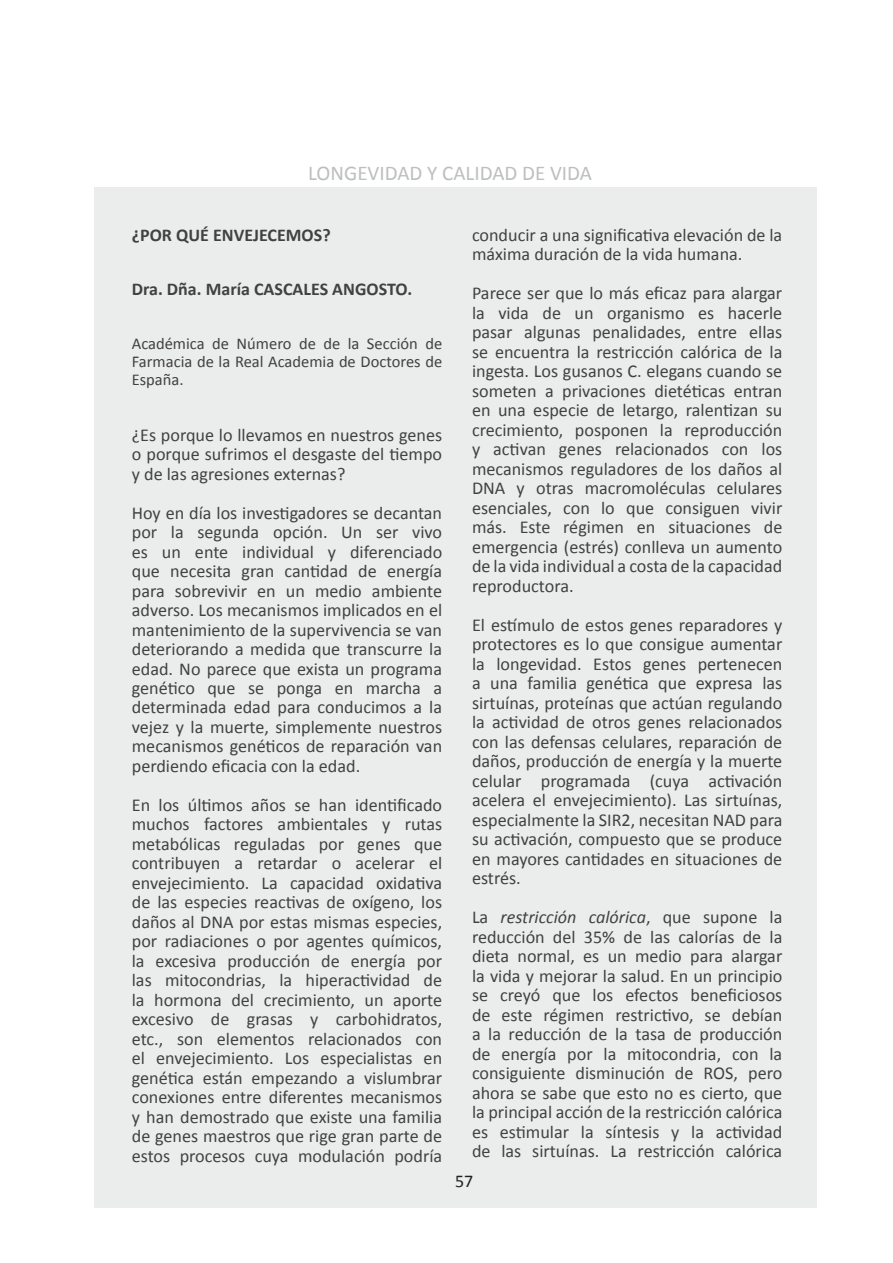
<style>
.page{position:relative;width:893px;height:1263px;background:#fff}
.page>*{position:absolute;margin:0;border:0;box-sizing:border-box;transform-origin:0 0}
.t1{font:21px "Calibri";color:#bcbec0}
.t2{font:18.15px/19.5px "Calibri";color:#414142;text-align:justify}
.t3{font:700 18px "Calibri";color:#414142}
.t4{font:18px "Calibri";color:#231f20}
.t5{font:16.5px/18px "Calibri";color:#414142;text-align:justify}
.s1{font-style:italic}
</style>
<div class="page">
<div style="left:94px;top:187px;width:722px;height:1021px;background:#ebecec"></div>
<p class="t1" style="left:308px;top:160px;width:285px">LONGEVIDAD Y CALIDAD DE VIDA</p>
<p class="t3" style="left:132px;top:224px;width:200px">¿POR QUÉ ENVEJECEMOS?</p>
<p class="t3" style="left:132px;top:278px;width:282px">Dra. Dña. María CASCALES ANGOSTO.</p>
<p class="t5" style="left:132px;top:334px;width:312px">Académica de Número de de la Sección de Farmacia de la Real Academia de Doctores de España.</p>
<p class="t2" style="left:132px;top:424px;width:312px">¿Es porque lo llevamos en nuestros genes o porque sufrimos el desgaste del tiempo y de las agresiones externas?</p>
<p class="t2" style="left:132px;top:502px;width:312px">Hoy en día los investigadores se decantan por la segunda opción. Un ser vivo es un ente individual y diferenciado que necesita gran cantidad de energía para sobrevivir en un medio ambiente adverso. Los mecanismos implicados en el mantenimiento de la supervivencia se van deteriorando a medida que transcurre la edad. No parece que exista un programa genético que se ponga en marcha a determinada edad para conducimos a la vejez y la muerte, simplemente nuestros mecanismos genéticos de reparación van perdiendo eficacia con la edad.</p>
<p class="t2" style="left:132px;top:794px;width:312px">En los últimos años se han identificado muchos factores ambientales y rutas metabólicas reguladas por genes que contribuyen a retardar o acelerar el envejecimiento. La capacidad oxidativa de las especies reactivas de oxígeno, los daños al DNA por estas mismas especies, por radiaciones o por agentes químicos, la excesiva producción de energía por las mitocondrias, la hiperactividad de la hormona del crecimiento, un aporte excesivo de grasas y carbohidratos, etc., son elementos relacionados con el envejecimiento. Los especialistas en genética están empezando a vislumbrar conexiones entre diferentes mecanismos y han demostrado que existe una familia de genes maestros que rige gran parte de estos procesos cuya modulación podría</p>
<p class="t2" style="left:472px;top:224px;width:312px">conducir a una significativa elevación de la máxima duración de la vida humana.</p>
<p class="t2" style="left:472px;top:283px;width:312px">Parece ser que lo más eficaz para alargar la vida de un organismo es hacerle pasar algunas penalidades, entre ellas se encuentra la restricción calórica de la ingesta. Los gusanos C. elegans cuando se someten a privaciones dietéticas entran en una especie de letargo, ralentizan su crecimiento, posponen la reproducción y activan genes relacionados con los mecanismos reguladores de los daños al DNA y otras macromoléculas celulares esenciales, con lo que consiguen vivir más. Este régimen en situaciones de emergencia (estrés) conlleva un aumento de la vida individual a costa de la capacidad reproductora.</p>
<p class="t2" style="left:472px;top:614px;width:312px">El estímulo de estos genes reparadores y protectores es lo que consigue aumentar la longevidad. Estos genes pertenecen a una familia genética que expresa las sirtuínas, proteínas que actúan regulando la actividad de otros genes relacionados con las defensas celulares, reparación de daños, producción de energía y la muerte celular programada (cuya activación acelera el envejecimiento). Las sirtuínas, especialmente la SIR2, necesitan NAD para su activación, compuesto que se produce en mayores cantidades en situaciones de estrés.</p>
<p class="t2" style="left:472px;top:907px;width:312px">La <span class="s1">restricción calórica</span>, que supone la reducción del 35% de las calorías de la dieta normal, es un medio para alargar la vida y mejorar la salud. En un principio se creyó que los efectos beneficiosos de este régimen restrictivo, se debían a la reducción de la tasa de producción de energía por la mitocondria, con la consiguiente disminución de ROS, pero ahora se sabe que esto no es cierto, que la principal acción de la restricción calórica es estimular la síntesis y la actividad de las sirtuínas. La restricción calórica</p>
<p class="t4" style="left:455px;top:1170px;width:20px">57</p>
</div>
